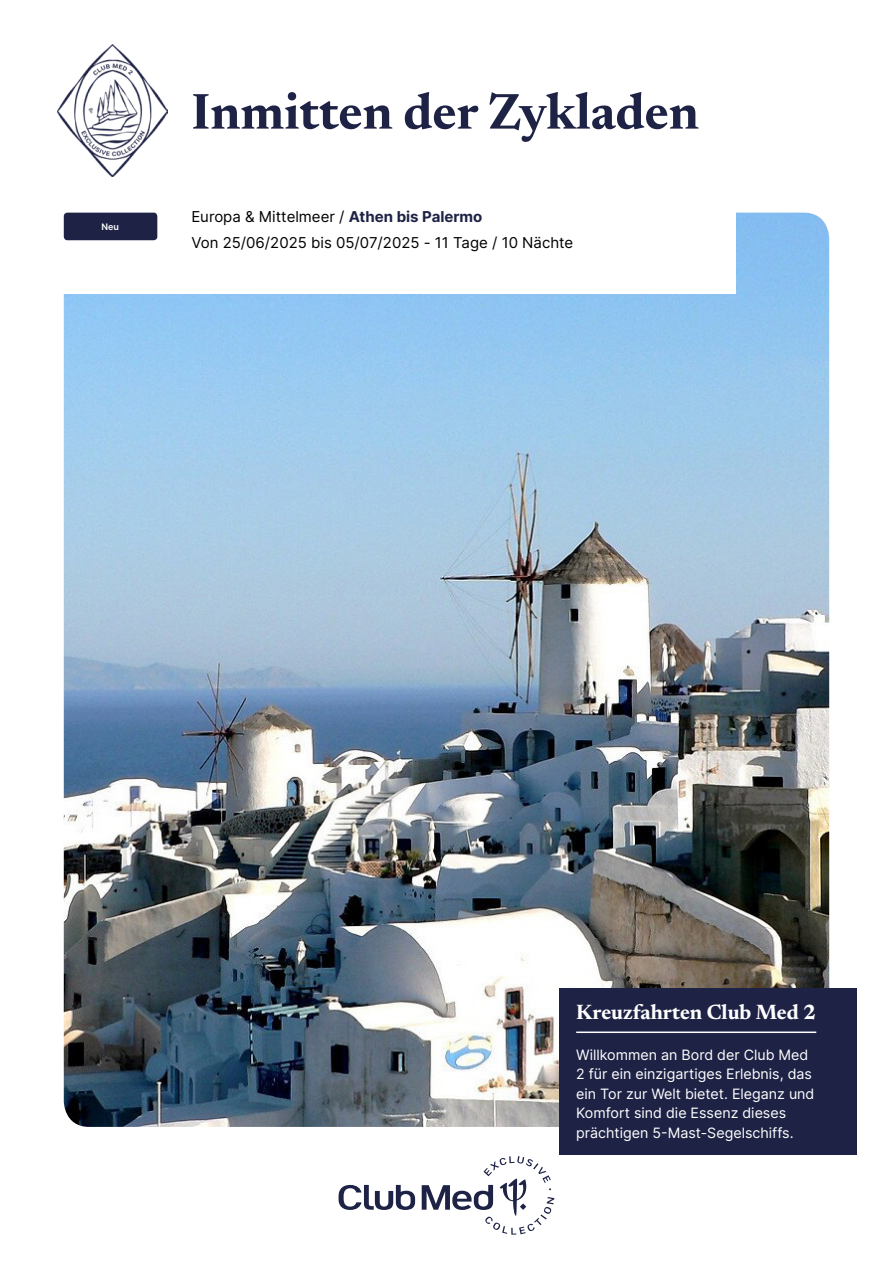
<style>
.page{position:relative;width:893px;height:1263px;background:#fff}
.page>*{position:absolute;margin:0;border:0;box-sizing:border-box;transform-origin:0 0}
.t1{font:700 51px "Newsreader 24 pt";color:#1e2346}
.t2{font:700 21px "Newsreader 24 pt";color:#fff}
.t3{font:15px/25.2px "Inter";color:#000}
.t4{font:14.25px/19.5px "Inter";color:#fff}
.t5{font:600 9px "Inter";color:#fff}
.s1{font-weight:700;color:#1e2346}
</style>
<div class="page">
<img style="left:64px;top:213px;width:765px;height:914px">
<div style="left:559px;top:987px;width:298px;height:167px;background:#1e2346"></div>
<hr style="left:576px;top:1031px;width:240px;height:2px;background:#fff">
<div style="left:0;top:212px;width:736px;height:81px;background:#fff"></div>
<img style="left:57px;top:45px;width:111px;height:131px">
<div style="left:64px;top:213px;width:93px;height:27px;background:#1e2346;border-radius:4px"></div>
<svg style="left:339px;top:1156px;width:215px;height:78px"></svg>
<p class="t5" style="left:102px;top:220px;width:19px">Neu</p>
<h1 class="t1" style="left:191px;top:75px;width:509px">Inmitten der Zykladen</h1>
<p class="t3" style="left:191px;top:204px;width:384px">Europa &amp; Mittelmeer / <span class="s1">Athen bis Palermo<br></span>Von 25/06/2025 bis 05/07/2025 - 11 Tage / 10 Nächte</p>
<h2 class="t2" style="left:576px;top:997px;width:242px">Kreuzfahrten Club Med 2</h2>
<p class="t4" style="left:576px;top:1044px;width:240px">Willkommen an Bord der Club Med 2 für ein einzigartiges Erlebnis, das ein Tor zur Welt bietet. Eleganz und Komfort sind die Essenz dieses prächtigen 5-Mast-Segelschiffs.</p>
</div>
